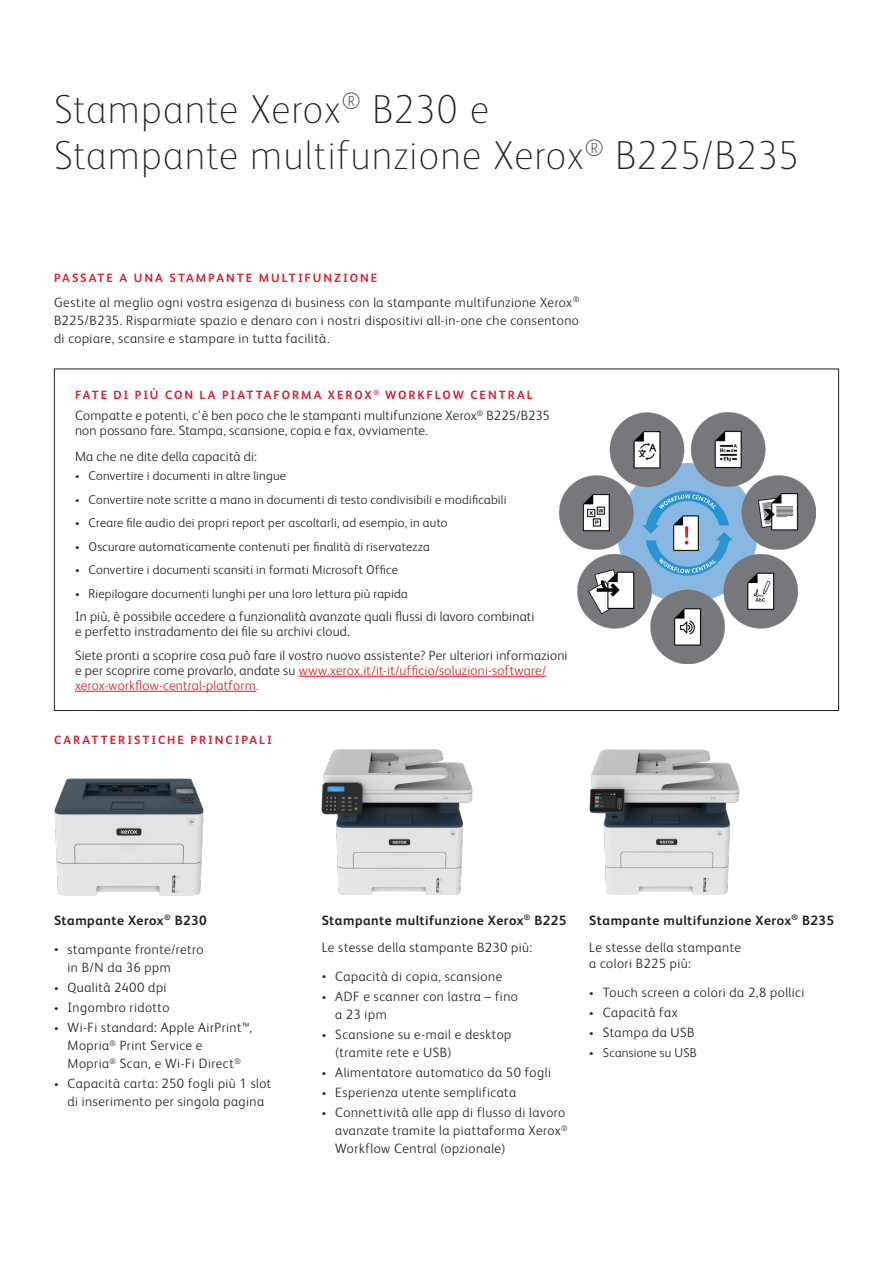
<style>
.page{position:relative;width:893px;height:1263px;background:#fff}
.page>*{position:absolute;margin:0;border:0;box-sizing:border-box;transform-origin:0 0}
.Header_Inside_Spread{font:100 40.5px/46.5px "Xerox Sans";letter-spacing:.02em;color:#231f20}
.Body_Text{font:300 13.5px/18px "Xerox Sans";letter-spacing:.04em;color:#231f20}
.Body_Text_7_10{font:300 13.5px/15px "Xerox Sans";letter-spacing:.02em;color:#231f20}
.Body_Text-2{font:700 13.5px "Xerox Sans";letter-spacing:.035em;color:#231f20}
.t1{font:300 12.75px "Xerox Sans";letter-spacing:.02em;color:#231f20}
.Body_Subhead{font:700 12px "Xerox Sans";letter-spacing:.165em;color:#db1e30}
.s1{font-size:9px}
.s2{color:#db1e30}
</style>
<div class="page">
<img style="left:54px;top:778px;width:150px;height:118px">
<img style="left:322px;top:749px;width:151px;height:146px">
<img style="left:589px;top:749px;width:150px;height:146px">
<hr style="left:299px;top:676px;width:247px;height:1px;background:#db1e30">
<hr style="left:75px;top:691px;width:181px;height:1px;background:#db1e30">
<img style="left:560px;top:413px;width:255px;height:251px">
<p class="Header_Inside_Spread" style="left:54px;top:84px;width:746px">Stampante Xerox<sup>®</sup> B230 e<br>Stampante multifunzione Xerox<sup>®</sup> B225/B235</p>
<p class="Body_Subhead" style="left:54px;top:270px;width:325px">PASSATE A UNA STAMPANTE MULTIFUNZIONE</p>
<p class="Body_Text" style="left:54px;top:293px;width:527px;text-align:justify">Gestite al meglio ogni vostra esigenza di business con la stampante multifunzione Xerox<sup>® </sup>B225/B235. Risparmiate spazio e denaro con i nostri dispositivi all-in-one che consentono di copiare, scansire e stampare in tutta facilità.</p>
<p class="Body_Subhead" style="left:75px;top:386px;width:459px">FATE DI PIÙ CON LA PIATTAFORMA XEROX<sup>®</sup> WORKFLOW CENTRAL</p>
<p class="Body_Text_7_10" style="left:75px;top:407px;width:476px">Compatte e potenti, c'è ben poco che le stampanti multifunzione Xerox<sup>®</sup> B225/B235 non possano fare. Stampa, scansione, copia e fax, ovviamente.</p>
<p class="Body_Text_7_10" style="left:75px;top:448px;width:183px">Ma che ne dite della capacità di:</p>
<p class="t1" style="left:75px;top:468px;width:213px"><span class="s1">•</span> Convertire i documenti in altre lingue</p>
<p class="t1" style="left:75px;top:491px;width:433px"><span class="s1">•</span> Convertire note scritte a mano in documenti di testo condivisibili e modificabili</p>
<p class="t1" style="left:75px;top:515px;width:374px"><span class="s1">•</span> Creare file audio dei propri report per ascoltarli, ad esempio, in auto</p>
<p class="t1" style="left:75px;top:538px;width:356px"><span class="s1">•</span> Oscurare automaticamente contenuti per finalità di riservatezza</p>
<p class="t1" style="left:75px;top:562px;width:325px"><span class="s1">•</span> Convertire i documenti scansiti in formati Microsoft Office</p>
<p class="t1" style="left:75px;top:585px;width:334px"><span class="s1">•</span> Riepilogare documenti lunghi per una loro lettura più rapida</p>
<p class="Body_Text_7_10" style="left:75px;top:609px;width:461px">In più, è possibile accedere a funzionalità avanzate quali flussi di lavoro combinati e perfetto instradamento dei file su archivi cloud.</p>
<p class="Body_Text_7_10" style="left:75px;top:647px;width:494px">Siete pronti a scoprire cosa può fare il vostro nuovo assistente? Per ulteriori informazioni e per scoprire come provarlo, andate su <span class="s2">www.xerox.it/it-it/ufficio/soluzioni-software/ xerox-workflow-central-platform.</span></p>
<p class="Body_Subhead" style="left:54px;top:732px;width:220px">CARATTERISTICHE PRINCIPALI</p>
<p class="Body_Text-2" style="left:54px;top:911px;width:154px">Stampante Xerox<sup>®</sup> B230</p>
<p class="Body_Text" style="left:68px;top:939px;width:137px;text-indent:-14px"><span class="s1">•</span> stampante fronte/retro in B/N da 36 ppm</p>
<p class="Body_Text" style="left:54px;top:977px;width:114px"><span class="s1">•</span> Qualità 2400 dpi</p>
<p class="Body_Text" style="left:54px;top:998px;width:117px"><span class="s1">•</span> Ingombro ridotto</p>
<p class="Body_Text" style="left:68px;top:1018px;width:186px;text-indent:-14px"><span class="s1">•</span> Wi-Fi standard: Apple AirPrint™,<br>Mopria<sup>®</sup> Print Service e<br>Mopria<sup>®</sup> Scan, e Wi-Fi Direct<sup>®</sup></p>
<p class="Body_Text" style="left:54px;top:1074px;width:219px;text-align:center"><span class="s1">•</span> Capacità carta: 250 fogli più 1 slot di inserimento per singola pagina</p>
<p class="Body_Text-2" style="left:322px;top:911px;width:246px">Stampante multifunzione Xerox<sup>®</sup> B225</p>
<p class="Body_Text" style="left:322px;top:937px;width:212px">Le stesse della stampante B230 più:</p>
<p class="Body_Text" style="left:322px;top:966px;width:182px"><span class="s1">•</span> Capacità di copia, scansione</p>
<p class="Body_Text" style="left:335px;top:986px;width:184px;text-indent:-14px"><span class="s1">•</span> ADF e scanner con lastra – fino a 23 ipm</p>
<p class="Body_Text" style="left:335px;top:1025px;width:178px;text-indent:-14px"><span class="s1">•</span> Scansione su e-mail e desktop (tramite rete e USB)</p>
<p class="Body_Text" style="left:322px;top:1063px;width:231px"><span class="s1">•</span> Alimentatore automatico da 50 fogli</p>
<p class="Body_Text" style="left:322px;top:1083px;width:196px"><span class="s1">•</span> Esperienza utente semplificata</p>
<p class="Body_Text" style="left:335px;top:1103px;width:234px;text-indent:-14px"><span class="s1">•</span> Connettività alle app di flusso di lavoro avanzate tramite la piattaforma Xerox<sup>®<br></sup>Workflow Central (opzionale)</p>
<p class="Body_Text-2" style="left:589px;top:911px;width:246px">Stampante multifunzione Xerox<sup>®</sup> B235</p>
<p class="Body_Text" style="left:589px;top:938px;width:153px;line-height:16.2px">Le stesse della stampante a colori B225 più:</p>
<p class="Body_Text" style="left:589px;top:982px;width:216px"><span class="s1">•</span> Touch screen a colori da 2,8 pollici</p>
<p class="Body_Text" style="left:589px;top:1003px;width:90px"><span class="s1">•</span> Capacità fax</p>
<p class="Body_Text" style="left:589px;top:1023px;width:107px"><span class="s1">•</span> Stampa da USB</p>
<p class="t1" style="left:589px;top:1044px;width:109px"><span class="s1">•</span> Scansione su USB</p>
</div>
